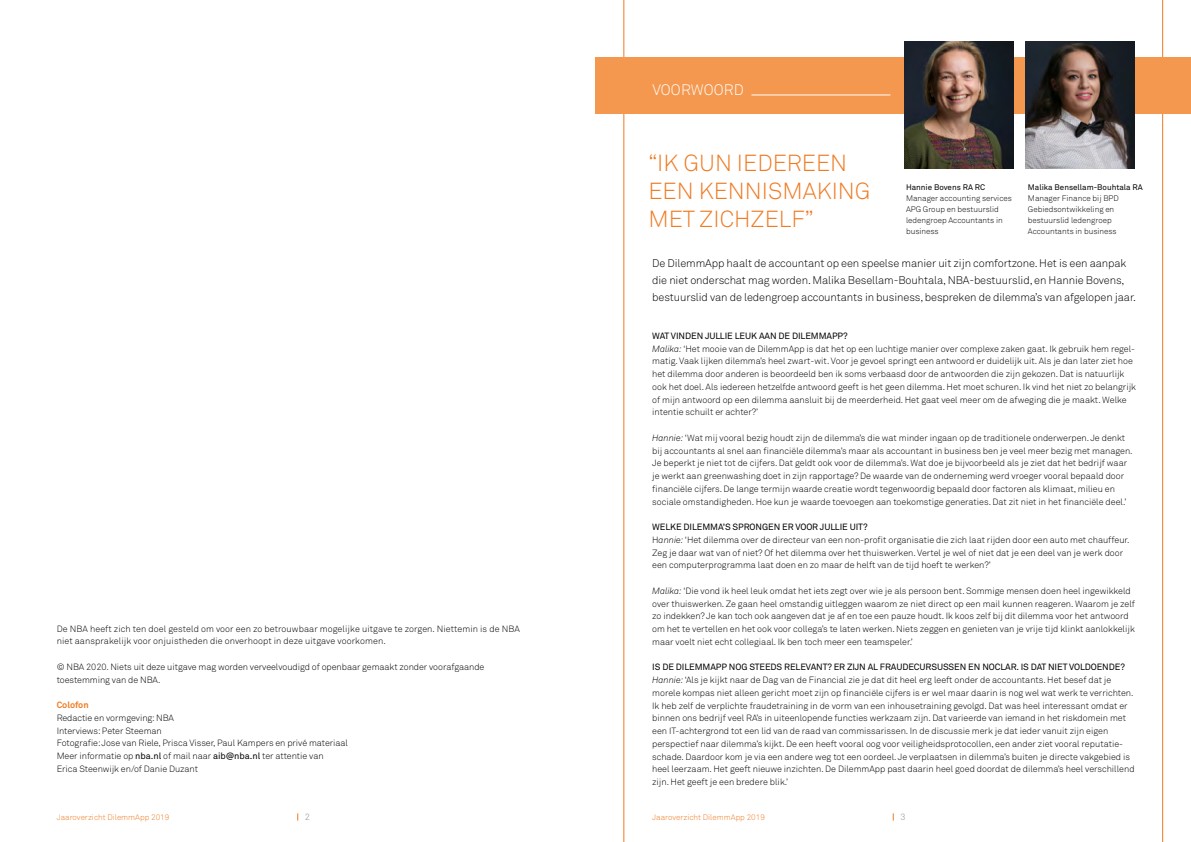
<style>
.page{position:relative;width:1191px;height:842px;background:#fff}
.page>*{position:absolute;margin:0;border:0;box-sizing:border-box;transform-origin:0 0}
.t1{font:23px/28px "Akkurat Light Pro";color:#ef7b23}
.t2{font:15px "Akkurat Light Pro";letter-spacing:.01em;color:#fff}
.t3{font:300 11px/17px "Akkurat";letter-spacing:-.01em;color:#000}
.t4{font:300 9px/12.8px "Akkurat";color:#000}
.t5{font:700 9px "Akkurat Pro";letter-spacing:-.01em;color:#ef7b23}
.t6{font:300 9px "Akkurat";color:#8d8c8d}
.t7{font:300 8px/11px "Akkurat";color:#000}
.t8{font:300 8px "Akkurat";color:#ef7b23}
.t9{font:8px "Akkurat";color:#000}
.s1{font-weight:400}
.s2{font-family:"Akkurat Light Pro";font-weight:400;font-style:italic}
</style>
<div class="page">
<svg style="left:623px;top:0;width:539px;height:842px"></svg>
<div style="left:595px;top:57px;width:596px;height:56px;background:#f4984f"></div>
<hr style="left:751px;top:95px;width:139px;height:1px;background:#fff">
<img style="left:904px;top:41px;width:109px;height:128px">
<img style="left:1025px;top:41px;width:109px;height:128px">
<p class="t4" style="left:57px;top:622px;width:464px">De NBA heeft zich ten doel gesteld om voor een zo betrouwbaar mogelijke uitgave te zorgen. Niettemin is de NBA niet aansprakelijk voor onjuistheden die onverhoopt in deze uitgave voorkomen.</p>
<p class="t4" style="left:57px;top:660px;width:429px">© NBA 2020. Niets uit deze uitgave mag worden verveelvoudigd of openbaar gemaakt zonder voorafgaande toestemming van de NBA.</p>
<p class="t5" style="left:57px;top:699px;width:33px">Colofon</p>
<p class="t4" style="left:57px;top:711px;width:293px">Redactie en vormgeving: NBA<br>Interviews: Peter Steeman<br>Fotografie: Jose van Riele, Prisca Visser, Paul Kampers en privé materiaal Meer informatie op <span class="s1">nba.nl</span> of mail naar <span class="s1">aib@nba.nl</span> ter attentie van<br>Erica Steenwijk en/of Danie Duzant</p>
<h2 class="t2" style="left:652px;top:81px;width:93px">VOORWOORD</h2>
<h1 class="t1" style="left:648px;top:149px;width:224px">“IK GUN IEDEREEN<br>EEN KENNISMAKING<br>MET ZICHZELF”</h1>
<p class="t9" style="left:906px;top:182px;width:81px">Hannie Bovens RA RC</p>
<p class="t7" style="left:906px;top:193px;width:107px">Manager accounting services<br>APG Group en bestuurslid ledengroep Accountants in business</p>
<p class="t9" style="left:1028px;top:182px;width:116px">Malika Bensellam-Bouhtala RA</p>
<p class="t7" style="left:1028px;top:193px;width:92px">Manager Finance bij BPD<br>Gebiedsontwikkeling en bestuurslid ledengroep<br>Accountants in business</p>
<p class="t3" style="left:652px;top:254px;width:485px">De DilemmApp haalt de accountant op een speelse manier uit zijn comfortzone. Het is een aanpak die niet onderschat mag worden. Malika Besellam-Bouhtala, NBA-bestuurslid, en Hannie Bovens, bestuurslid van de ledengroep accountants in business, bespreken de dilemma’s van afgelopen jaar.</p>
<p class="t4" style="left:652px;top:329px;width:485px"><span class="s1">WAT VINDEN JULLIE LEUK AAN DE DILEMMAPP?<br></span><span class="s2">Malika:</span> ‘Het mooie van de DilemmApp is dat het op een luchtige manier over complexe zaken gaat. Ik gebruik hem regel&shy;matig. Vaak lijken dilemma’s heel zwart-wit. Voor je gevoel springt een antwoord er duidelijk uit. Als je dan later ziet hoe het dilemma door anderen is beoordeeld ben ik soms verbaasd door de antwoorden die zijn gekozen. Dat is natuurlijk ook het doel. Als iedereen hetzelfde antwoord geeft is het geen dilemma. Het moet schuren. Ik vind het niet zo belangrijk of mijn antwoord op een dilemma aansluit bij de meerderheid. Het gaat veel meer om de afweging die je maakt. Welke intentie schuilt er achter?’</p>
<p class="t4" style="left:652px;top:431px;width:482px"><span class="s2">Hannie:</span> ‘Wat mij vooral bezig houdt zijn de dilemma’s die wat minder ingaan op de traditionele onderwerpen. Je denkt bij accountants al snel aan financiële dilemma’s maar als accountant in business ben je veel meer bezig met managen.<br>Je beperkt je niet tot de cijfers. Dat geldt ook voor de dilemma’s. Wat doe je bijvoorbeeld als je ziet dat het bedrijf waar je werkt aan greenwashing doet in zijn rapportage? De waarde van de onderneming werd vroeger vooral bepaald door financiële cijfers. De lange termijn waarde creatie wordt tegenwoordig bepaald door factoren als klimaat, milieu en sociale omstandigheden. Hoe kun je waarde toevoegen aan toekomstige generaties. Dat zit niet in het financiële deel.’</p>
<p class="t4" style="left:652px;top:520px;width:479px"><span class="s1">WELKE DILEMMA’S SPRONGEN ER VOOR JULLIE UIT?<br></span>H<span class="s2">annie:</span> ‘Het dilemma over de directeur van een non-profit organisatie die zich laat rijden door een auto met chauffeur.<br>Zeg je daar wat van of niet? Of het dilemma over het thuiswerken. Vertel je wel of niet dat je een deel van je werk door een computerprogramma laat doen en zo maar de helft van de tijd hoeft te werken?’</p>
<p class="t4" style="left:652px;top:584px;width:484px"><span class="s2">Malika:</span> ‘Die vond ik heel leuk omdat het iets zegt over wie je als persoon bent. Sommige mensen doen heel ingewikkeld over thuiswerken. Ze gaan heel omstandig uitleggen waarom ze niet direct op een mail kunnen reageren. Waarom je zelf zo indekken? Je kan toch ook aangeven dat je af en toe een pauze houdt. Ik koos zelf bij dit dilemma voor het antwoord om het te vertellen en het ook voor collega’s te laten werken. Niets zeggen en genieten van je vrije tijd klinkt aanlokkelijk maar voelt niet echt collegiaal. Ik ben toch meer een teamspeler.’</p>
<p class="t4" style="left:652px;top:661px;width:484px"><span class="s1">IS DE DILEMMAPP NOG STEEDS RELEVANT? ER ZIJN AL FRAUDECURSUSSEN EN NOCLAR. IS DAT NIET VOLDOENDE?<br></span><span class="s2">Hannie:</span> ‘Als je kijkt naar de Dag van de Financial zie je dat dit heel erg leeft onder de accountants. Het besef dat je morele kompas niet alleen gericht moet zijn op financiële cijfers is er wel maar daarin is nog wel wat werk te verrichten.<br>Ik heb zelf de verplichte fraudetraining in de vorm van een inhousetraining gevolgd. Dat was heel interessant omdat er binnen ons bedrijf veel RA’s in uiteenlopende functies werkzaam zijn. Dat varieerde van iemand in het riskdomein met een IT-achtergrond tot een lid van de raad van commissarissen. In de discussie merk je dat ieder vanuit zijn eigen perspectief naar dilemma’s kijkt. De een heeft vooral oog voor veiligheidsprotocollen, een ander ziet vooral reputatie&shy;schade. Daardoor kom je via een andere weg tot een oordeel. Je verplaatsen in dilemma’s buiten je directe vakgebied is heel leerzaam. Het geeft nieuwe inzichten. De DilemmApp past daarin heel goed doordat de dilemma’s heel verschillend zijn. Het geeft je een bredere blik.’</p>
<p class="t8" style="left:57px;top:812px;width:114px">Jaaroverzicht DilemmApp 2019</p>
<p class="t6" style="left:305px;top:811px;width:7px">2</p>
<p class="t8" style="left:652px;top:812px;width:114px">Jaaroverzicht DilemmApp 2019</p>
<p class="t6" style="left:900px;top:811px;width:7px">3</p>
</div>
